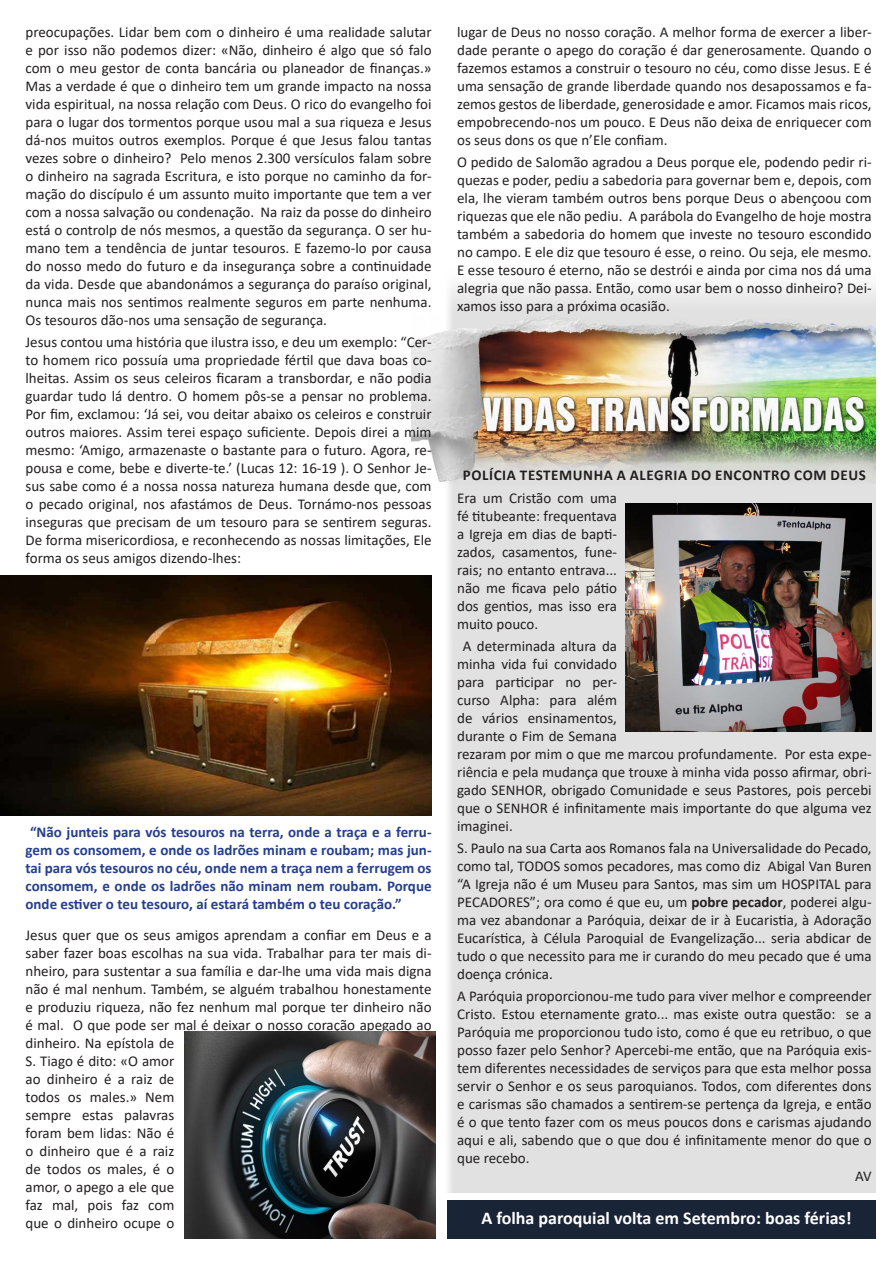
<style>
.page{position:relative;width:893px;height:1263px;background:#fff}
.page>*{position:absolute;margin:0;border:0;box-sizing:border-box;transform-origin:0 0}
.t1{font:700 18px "Calibri";color:#fff}
.t2{font:15px/18px "Calibri";color:#231f20;text-align:justify}
.t3{font:700 15px/18px "Calibri";color:#253f8e;text-align:justify}
.t4{font:700 15px "Calibri";letter-spacing:.04em;color:#231f20}
.s1{font-weight:700}
</style>
<div class="page">
<div style="left:447px;top:1200px;width:429px;height:38px;background:#192436"></div>
<img style="left:412px;top:286px;width:464px;height:906px">
<img style="left:0;top:575px;width:432px;height:240px">
<img style="left:184px;top:1032px;width:252px;height:206px">
<img style="left:626px;top:503px;width:246px;height:228px">
<p class="t2" style="left:26px;top:22px;width:408px">preocupações. Lidar bem com o dinheiro é uma realidade salutar e por isso não podemos dizer: «Não, dinheiro é algo que só falo com o meu gestor de conta bancária ou planeador de finanças.» Mas a verdade é que o dinheiro tem um grande impacto na nossa vida espiritual, na nossa relação com Deus. O rico do evangelho foi para o lugar dos tormentos porque usou mal a sua riqueza e Jesus dá-nos muitos outros exemplos. Porque é que Jesus falou tantas vezes sobre o dinheiro? Pelo menos 2.300 versículos falam sobre o dinheiro na sagrada Escritura, e isto porque no caminho da for&shy;mação do discípulo é um assunto muito importante que tem a ver com a nossa salvação ou condenação. Na raiz da posse do dinheiro está o controlp de nós mesmos, a questão da segurança. O ser hu&shy;mano tem a tendência de juntar tesouros. E fazemo-lo por causa do nosso medo do futuro e da insegurança sobre a continuidade da vida. Desde que abandonámos a segurança do paraíso original, nunca mais nos sentimos realmente seguros em parte nenhuma.<br>Os tesouros dão-nos uma sensação de segurança.</p>
<p class="t2" style="left:26px;top:333px;width:408px">Jesus contou uma história que ilustra isso, e deu um exemplo: “Cer&shy;to homem rico possuía uma propriedade fértil que dava boas co&shy;lheitas. Assim os seus celeiros ficaram a transbordar, e não podia guardar tudo lá dentro. O homem pôs-se a pensar no problema.<br>Por fim, exclamou: ‘Já sei, vou deitar abaixo os celeiros e construir outros maiores. Assim terei espaço suficiente. Depois direi a mim mesmo: ‘Amigo, armazenaste o bastante para o futuro. Agora, re&shy;pousa e come, bebe e diverte-te.’ (Lucas 12: 16-19 ). O Senhor Je&shy;sus sabe como é a nossa nossa natureza humana desde que, com o pecado original, nos afastámos de Deus. Tornámo-nos pessoas inseguras que precisam de um tesouro para se sentirem seguras.<br>De forma misericordiosa, e reconhecendo as nossas limitações, Ele forma os seus amigos dizendo-lhes:</p>
<p class="t3" style="left:26px;top:823px;width:408px;text-indent:5px">“Não junteis para vós tesouros na terra, onde a traça e a ferru&shy;gem os consomem, e onde os ladrões minam e roubam; mas jun&shy;tai para vós tesouros no céu, onde nem a traça nem a ferrugem os consomem, e onde os ladrões não minam nem roubam. Porque onde estiver o teu tesouro, aí estará também o teu coração.”</p>
<p class="t2" style="left:26px;top:926px;width:408px;text-align:left">Jesus quer que os seus amigos aprendam a confiar em Deus e a saber fazer boas escolhas na sua vida. Trabalhar para ter mais di&shy;nheiro, para sustentar a sua família e dar-lhe uma vida mais digna não é mal nenhum. Também, se alguém trabalhou honestamente e produziu riqueza, não fez nenhum mal porque ter dinheiro não é mal. O que pode ser mal é deixar o nosso coração apegado ao dinheiro. Na epístola de<br>S. Tiago é dito: «O amor<br>ao dinheiro é a raiz de<br>todos os males.» Nem<br>sempre estas palavras<br>foram bem lidas: Não é<br>o dinheiro que é a raiz<br>de todos os males, é o<br>amor, o apego a ele que<br>faz mal, pois faz com<br>que o dinheiro ocupe o</p>
<p class="t2" style="left:457px;top:22px;width:416px">lugar de Deus no nosso coração. A melhor forma de exercer a liber&shy;dade perante o apego do coração é dar generosamente. Quando o fazemos estamos a construir o tesouro no céu, como disse Jesus. E é uma sensação de grande liberdade quando nos desapossamos e fa&shy;zemos gestos de liberdade, generosidade e amor. Ficamos mais ricos, empobrecendo-nos um pouco. E Deus não deixa de enriquecer com os seus dons os que n’Ele confiam.</p>
<p class="t2" style="left:457px;top:153px;width:416px">O pedido de Salomão agradou a Deus porque ele, podendo pedir ri&shy;quezas e poder, pediu a sabedoria para governar bem e, depois, com ela, lhe vieram também outros bens porque Deus o abençoou com riquezas que ele não pediu. A parábola do Evangelho de hoje mostra também a sabedoria do homem que investe no tesouro escondido no campo. E ele diz que tesouro é esse, o reino. Ou seja, ele mesmo.<br>E esse tesouro é eterno, não se destrói e ainda por cima nos dá uma alegria que não passa. Então, como usar bem o nosso dinheiro? Dei&shy;xamos isso para a próxima ocasião.</p>
<p class="t4" style="left:463px;top:465px;width:404px">POLÍCIA TESTEMUNHA A ALEGRIA DO ENCONTRO COM DEUS</p>
<p class="t2" style="left:457px;top:488px;width:161px">Era um Cristão com uma fé titubeante: frequentava a Igreja em dias de bapti&shy;zados, casamentos, fune&shy;rais; no entanto entrava... não me ficava pelo pátio dos gentios, mas isso era muito pouco.</p>
<p class="t2" style="left:457px;top:636px;width:416px;text-align:left;text-indent:6px">A determinada altura da<br>minha vida fui convidado<br>para participar no per-<br>curso Alpha: para além<br>de vários ensinamentos,<br>durante o Fim de Semana<br>rezaram por mim o que me marcou profundamente. Por esta expe&shy;riência e pela mudança que trouxe à minha vida posso afirmar, obri&shy;gado SENHOR, obrigado Comunidade e seus Pastores, pois percebi que o SENHOR é infinitamente mais importante do que alguma vez imaginei.</p>
<p class="t2" style="left:457px;top:839px;width:416px">S. Paulo na sua Carta aos Romanos fala na Universalidade do Pecado, como tal, TODOS somos pecadores, mas como diz Abigal Van Buren “A Igreja não é um Museu para Santos, mas sim um HOSPITAL para PECADORES”; ora como é que eu, um <span class="s1">pobre pecador</span>, poderei algu&shy;ma vez abandonar a Paróquia, deixar de ir à Eucaristia, à Adoração Eucarística, à Célula Paroquial de Evangelização... seria abdicar de tudo o que necessito para me ir curando do meu pecado que é uma doença crónica.</p>
<p class="t2" style="left:457px;top:987px;width:416px">A Paróquia proporcionou-me tudo para viver melhor e compreender Cristo. Estou eternamente grato... mas existe outra questão: se a Paróquia me proporcionou tudo isto, como é que eu retribuo, o que posso fazer pelo Senhor? Apercebi-me então, que na Paróquia exis&shy;tem diferentes necessidades de serviços para que esta melhor possa servir o Senhor e os seus paroquianos. Todos, com diferentes dons e carismas são chamados a sentirem-se pertença da Igreja, e então é o que tento fazer com os meus poucos dons e carismas ajudando aqui e ali, sabendo que o que dou é infinitamente menor do que o que recebo.</p>
<p class="t2" style="left:855px;top:1167px;width:18px">AV</p>
<p class="t1" style="left:481px;top:1205px;width:372px">A folha paroquial volta em Setembro: boas férias!</p>
</div>
